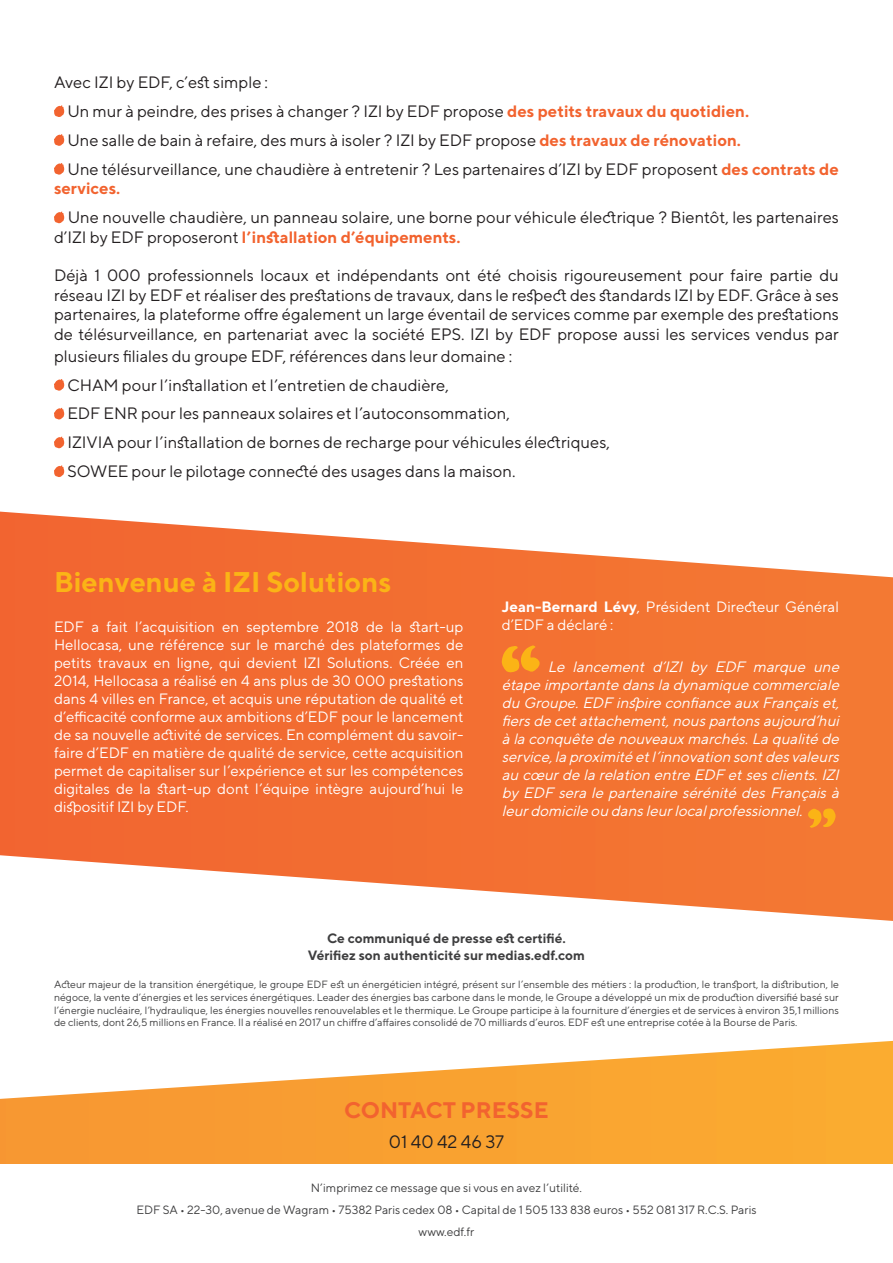
<style>
.page{position:relative;width:893px;height:1263px;background:#fff}
.page>*{position:absolute;margin:0;border:0;box-sizing:border-box;transform-origin:0 0}
.t1{font:700 28.5px "TT Norms";color:#fbb416}
.t2{font:700 22.5px "TT Norms";color:#f2632f}
.t3{font:18px "TT Norms";color:#231f20}
.t4{font:16.5px/28.8px "TT Norms";color:#231f20}
.t5{font:700 16.5px "TT Norms";color:#f2632f}
.t6{font:15px/18px "TT Norms";color:#fff}
.t7{font:italic 15px/18px "TT Norms";color:#fff;text-align:justify}
.t8{font:700 13.5px/16.2px "TT Norms";color:#3e3e3f;text-align:center}
.t9{font:12px/21.9px "TT Norms";color:#3e3e3f;text-align:center}
.t10{font:10.5px/12.6px "TT Norms";color:#3e3e3f;text-align:justify}
.s1{font-weight:700;color:#f2632f}
.s2{font-weight:700}
</style>
<div class="page">
<img style="left:0;top:1041px;width:893px;height:123px">
<svg style="left:54px;top:105px;width:10px;height:12px"></svg>
<svg style="left:54px;top:134px;width:10px;height:12px"></svg>
<svg style="left:54px;top:163px;width:10px;height:12px"></svg>
<svg style="left:54px;top:211px;width:10px;height:12px"></svg>
<svg style="left:54px;top:379px;width:10px;height:12px"></svg>
<svg style="left:54px;top:407px;width:10px;height:12px"></svg>
<svg style="left:54px;top:436px;width:10px;height:12px"></svg>
<svg style="left:54px;top:465px;width:10px;height:12px"></svg>
<img style="left:0;top:512px;width:893px;height:409px">
<svg style="left:502px;top:645px;width:38px;height:28px"></svg>
<svg style="left:808px;top:808px;width:28px;height:20px"></svg>
<p class="t4" style="left:67px;top:68px;width:773px;text-indent:-13px">Avec IZI by EDF, c’est simple :<br>Un mur à peindre, des prises à changer ? IZI by EDF propose <span class="s1">des petits travaux du quotidien.<br></span>Une salle de bain à refaire, des murs à isoler ? IZI by EDF propose <span class="s1">des travaux de rénovation.<br></span>Une télésurveillance, une chaudière à entretenir ? Les partenaires d’IZI by EDF proposent <span class="s1">des contrats de</span></p>
<p class="t5" style="left:54px;top:178px;width:68px">services.</p>
<p class="t4" style="left:54px;top:207px;width:786px;line-height:19.8px;text-indent:14px">Une nouvelle chaudière, un panneau solaire, une borne pour véhicule électrique ? Bientôt, les partenaires d’IZI by EDF proposeront <span class="s1">l’installation d’équipements.</span></p>
<p class="t4" style="left:54px;top:265px;width:786px;line-height:19.8px;text-align:justify">Déjà 1 000 professionnels locaux et indépendants ont été choisis rigoureusement pour faire partie du réseau IZI by EDF et réaliser des prestations de travaux, dans le respect des standards IZI by EDF. Grâce à ses partenaires, la plateforme offre également un large éventail de services comme par exemple des prestations de télésurveillance, en partenariat avec la société EPS. IZI by EDF propose aussi les services vendus par</p>
<p class="t4" style="left:67px;top:341px;width:544px;text-indent:-13px">plusieurs filiales du groupe EDF, références dans leur domaine :<br>CHAM pour l’installation et l’entretien de chaudière,<br>EDF ENR pour les panneaux solaires et l’autoconsommation,<br>IZIVIA pour l’installation de bornes de recharge pour véhicules électriques, SOWEE pour le pilotage connecté des usages dans la maison.</p>
<h1 class="t1" style="left:54px;top:564px;width:339px">Bienvenue à IZI Solutions</h1>
<p class="t6" style="left:54px;top:617px;width:411px;text-align:justify">EDF a fait l’acquisition en septembre 2018 de la start-up Hellocasa, une référence sur le marché des plateformes de petits travaux en ligne, qui devient IZI Solutions. Créée en 2014, Hellocasa a réalisé en 4 ans plus de 30 000 prestations dans 4 villes en France, et acquis une réputation de qualité et d’efficacité conforme aux ambitions d’EDF pour le lancement de sa nouvelle activité de services. En complément du savoir&shy;faire d’EDF en matière de qualité de service, cette acquisition permet de capitaliser sur l’expérience et sur les compétences digitales de la start-up dont l’équipe intègre aujourd’hui le dispositif IZI by EDF.</p>
<p class="t6" style="left:502px;top:598px;width:339px"><span class="s2">Jean-Bernard Lévy</span>, Président Directeur Général d’EDF a déclaré :</p>
<p class="t7" style="left:502px;top:658px;width:343px;text-indent:46px">Le lancement d’IZI by EDF marque une étape importante dansla dynamique commerciale du Groupe.EDF inspire confiance auxFrançaiset, fiersde cetattachement,nouspartonsaujourd’hui à la conquête de nouveauxmarchés.La qualité de service,la proximité etl’innovation sontdesvaleurs au cœurde la relation entre EDF etsesclients.IZI by EDF sera le partenaire sérénité des Français à leurdomicile ou dansleurlocalprofessionnel.</p>
<p class="t8" style="left:308px;top:930px;width:279px">Ce communiqué de presse est certifié.<br>Vérifiez son authenticité sur medias.edf.com</p>
<p class="t10" style="left:54px;top:978px;width:787px">Acteur majeur de la transition énergétique, le groupe EDF est un énergéticien intégré, présent sur l’ensemble des métiers : la production, le transport, la distribution, le négoce, la vente d’énergies et les services énergétiques. Leader des énergies bas carbone dans le monde, le Groupe a développé un mix de production diversifié basé sur l’énergie nucléaire, l’hydraulique, les énergies nouvelles renouvelables et le thermique. Le Groupe participe à la fourniture d’énergies et de services à environ 35,1 millions de clients, dont 26,5 millions en France. Il a réalisé en 2017 un chiffre d’affaires consolidé de 70 milliards d’euros. EDF est une entreprise cotée à la Bourse de Paris.</p>
<h2 class="t2" style="left:344px;top:1095px;width:206px">CONTACT PRESSE</h2>
<p class="t3" style="left:389px;top:1131px;width:117px">01 40 42 46 37</p>
<p class="t9" style="left:136px;top:1177px;width:622px">N’imprimez ce message que si vous en avez l’utilité.<br>EDF SA • 22-30, avenue de Wagram • 75382 Paris cedex 08 • Capital de 1 505 133 838 euros • 552 081 317 R.C.S. Paris www.edf.fr</p>
</div>
